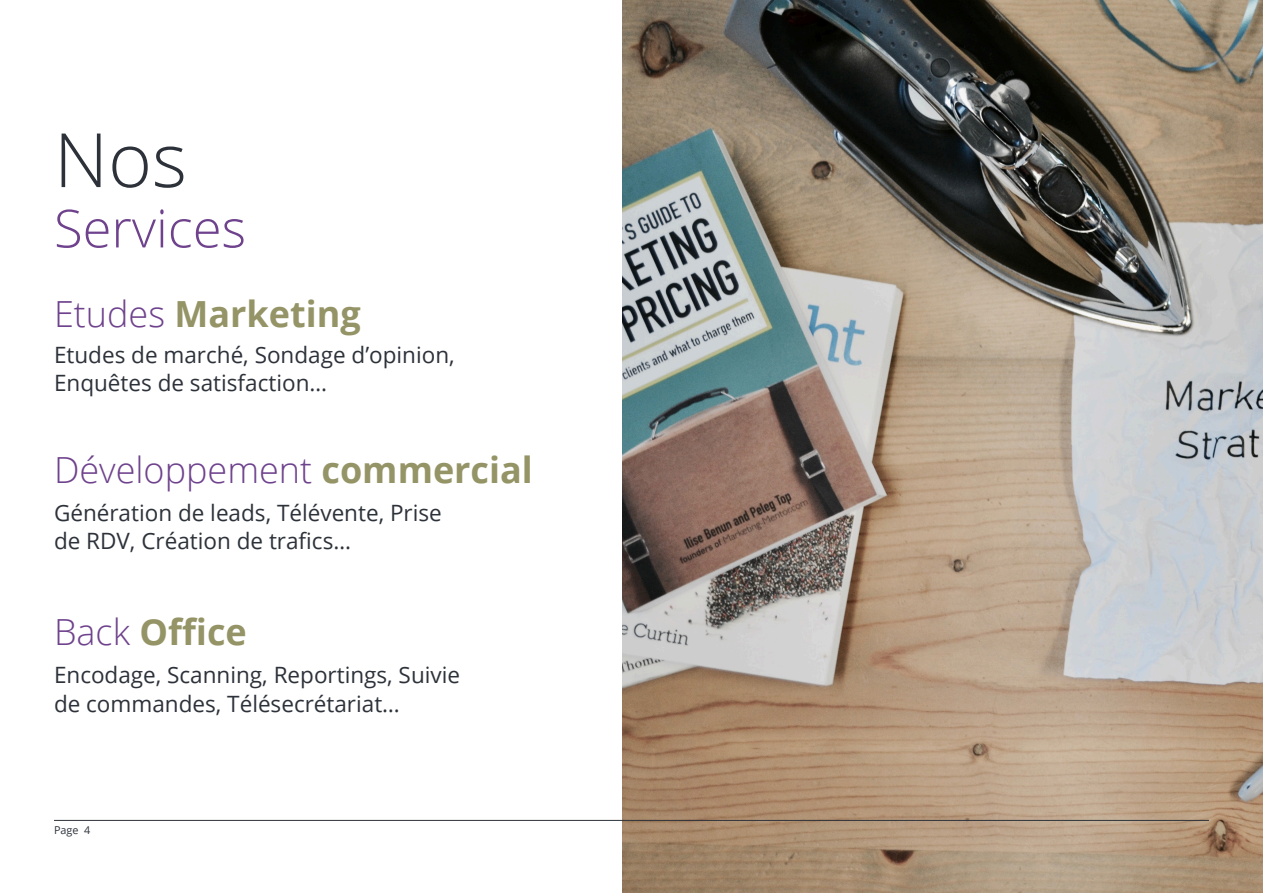
<style>
.page{position:relative;width:1263px;height:893px;background:#fff}
.page>*{position:absolute;margin:0;border:0;box-sizing:border-box;transform-origin:0 0}
.t1{font:300 75px "Open Sans";color:#2d323a}
.t2{font:300 52.5px "Open Sans";color:#6e428c}
.t3{font:700 36px "Open Sans";color:#949467}
.t4{font:300 36px "Open Sans";color:#6e428c}
.t5{font:22.5px "Open Sans";color:#2d323a}
.t6{font:10.8px "Open Sans";color:#2d323a}
.s1{font-weight:300;color:#6e428c}
.s2{font-weight:700;color:#949467}
</style>
<div class="page">
<img style="left:622px;top:0;width:641px;height:893px">
<hr style="left:54px;top:820px;width:1155px;height:1px;background:#2d323a">
<p class="t1" style="left:54px;top:108px;width:134px">Nos</p>
<p class="t2" style="left:54px;top:192px;width:194px">Services</p>
<p class="t3" style="left:54px;top:288px;width:308px"><span class="s1">Etudes</span> Marketing</p>
<p class="t5" style="left:54px;top:339px;width:402px">Etudes de marché, Sondage d’opinion,</p>
<p class="t5" style="left:54px;top:368px;width:275px">Enquêtes de satisfaction…</p>
<p class="t4" style="left:54px;top:445px;width:480px">Développement <span class="s2">commercial</span></p>
<p class="t5" style="left:54px;top:497px;width:389px">Génération de leads, Télévente, Prise</p>
<p class="t5" style="left:54px;top:526px;width:299px">de RDV, Création de trafics…</p>
<p class="t3" style="left:54px;top:607px;width:194px"><span class="s1">Back</span> Office</p>
<p class="t5" style="left:54px;top:660px;width:408px">Encodage, Scanning, Reportings, Suivie</p>
<p class="t5" style="left:54px;top:688px;width:347px">de commandes, Télésecrétariat…</p>
<p class="t6" style="left:54px;top:822px;width:38px">Page 4</p>
</div>
